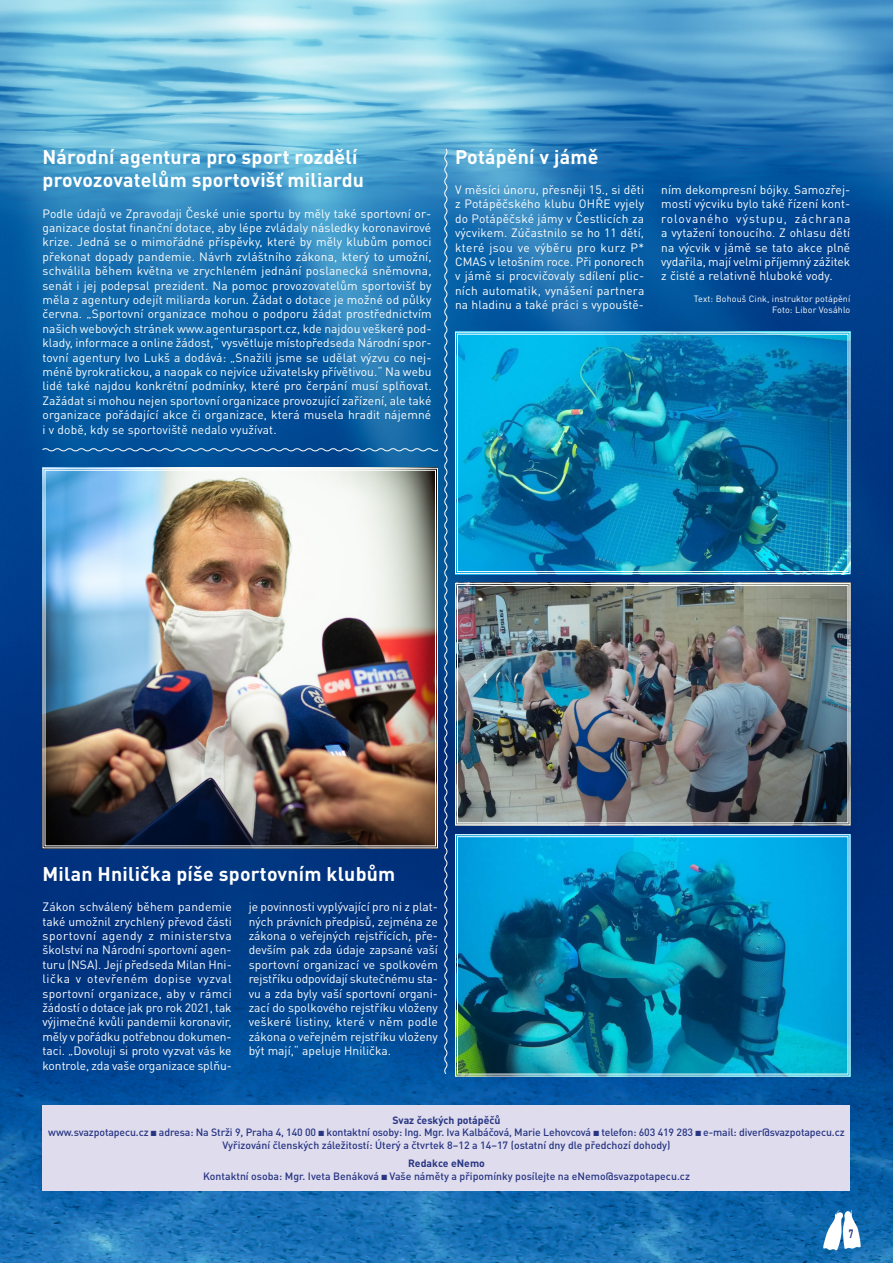
<style>
.page{position:relative;width:893px;height:1263px;background:#fff}
.page>*{position:absolute;margin:0;border:0;box-sizing:border-box;transform-origin:0 0}
.t1{font:700 19.5px/23.4px "DIN Pro";letter-spacing:.01em;color:#fff}
.t2{font:12px/14.4px "DIN Pro Regular 2";color:#fff;text-align:justify}
.t3{font:700 12px "DIN Pro";color:#283583;scale:.7 1}
.t4{font:500 10.5px/12.6px "DIN Pro";letter-spacing:-.01em;color:#283583;text-align:center}
.t5{font:9px/10.8px "DIN Pro Regular 2";letter-spacing:.01em;color:#fff;text-align:right}
.s1{font-weight:700}
</style>
<div class="page">
<img style="left:0;top:0;width:893px;height:1263px">
<svg style="left:823px;top:1209px;width:38px;height:41px"></svg>
<div style="left:43px;top:1106px;width:807px;height:85px;background:#dedced"></div>
<img style="left:454px;top:331px;width:397px;height:244px">
<div style="left:457px;top:334px;width:391px;height:238px;border:1px solid #fff"></div>
<img style="left:454px;top:582px;width:397px;height:244px">
<div style="left:457px;top:585px;width:391px;height:238px;border:1px solid #fff"></div>
<img style="left:454px;top:834px;width:397px;height:243px">
<div style="left:457px;top:836px;width:391px;height:238px;border:1px solid #fff"></div>
<svg style="left:41px;top:148px;width:407px;height:927px;background:#115b9f"></svg>
<img style="left:42px;top:467px;width:396px;height:382px">
<div style="left:45px;top:470px;width:391px;height:376px;border:1px solid #fff"></div>
<h1 class="t1" style="left:43px;top:144px;width:323px">Národní agentura pro sport rozdělí provozovatelům sportovišť miliardu</h1>
<p class="t2" style="left:43px;top:206px;width:391px">Podle údajů ve Zpravodaji České unie sportu by měly také sportovní or&shy;ganizace dostat finanční dotace, aby lépe zvládaly následky koronavirové krize. Jedná se o mimořádné příspěvky, které by měly klubům pomoci překonat dopady pandemie. Návrh zvláštního zákona, který to umožní, schválila během května ve zrychleném jednání poslanecká sněmovna, senát i jej podepsal prezident. Na pomoc provozovatelům sportovišť by měla z agentury odejít miliarda korun. Žádat o dotace je možné od půlky června. „Sportovní organizace mohou o podporu žádat prostřednictvím našich webových stránek www.agenturasport.cz, kde najdou veškeré pod&shy;klady, informace a online žádost,“ vysvětluje místopředseda Národní spor&shy;tovní agentury Ivo Lukš a dodává: „Snažili jsme se udělat výzvu co nej&shy;méně byrokratickou, a naopak co nejvíce uživatelsky přívětivou.“ Na webu lidé také najdou konkrétní podmínky, které pro čerpání musí splňovat.<br>Zažádat si mohou nejen sportovní organizace provozující zařízení, ale také organizace pořádající akce či organizace, která musela hradit nájemné i v době, kdy se sportoviště nedalo využívat.</p>
<h1 class="t1" style="left:455px;top:144px;width:145px">Potápění v jámě</h1>
<p class="t2" style="left:455px;top:182px;width:191px">V měsíci únoru, přesněji 15., si děti z Potápěčského klubu OHŘE vyjely do Potápěčské jámy v Čestlicích za výcvikem. Zúčastnilo se ho 11 dětí, které jsou ve výběru pro kurz P* CMAS v letošním roce. Při ponorech v jámě si procvičovaly sdílení plic&shy;ních automatik, vynášení partnera na hladinu a také práci s vypouště-</p>
<p class="t2" style="left:661px;top:182px;width:191px">ním dekompresní bójky. Samozřej&shy;mostí výcviku bylo také řízení kont&shy;rolovaného výstupu, záchrana a vytažení tonoucího. Z ohlasu dětí na výcvik v jámě se tato akce plně vydařila, mají velmi příjemný zážitek z čisté a relativně hluboké vody.</p>
<p class="t5" style="left:694px;top:293px;width:158px">Text: Bohouš Cink, instruktor potápění<br>Foto: Libor Vosáhlo</p>
<h1 class="t1" style="left:43px;top:862px;width:354px">Milan Hnilička píše sportovním klubům</h1>
<p class="t2" style="left:43px;top:899px;width:191px">Zákon schválený během pandemie také umožnil zrychlený převod části sportovní agendy z ministerstva školství na Národní sportovní agen&shy;turu (NSA). Její předseda Milan Hni&shy;lička v otevřeném dopise vyzval sportovní organizace, aby v rámci žádostí o dotace jak pro rok 2021, tak výjimečné kvůli pandemii koronavir, měly v pořádku potřebnou dokumen&shy;taci. „Dovoluji si proto vyzvat vás ke kontrole, zda vaše organizace splňu-</p>
<p class="t2" style="left:249px;top:899px;width:191px">je povinnosti vyplývající pro ni z plat&shy;ných právních předpisů, zejména ze zákona o veřejných rejstřících, pře&shy;devším pak zda údaje zapsané vaší sportovní organizací ve spolkovém rejstříku odpovídají skutečnému sta&shy;vu a zda byly vaší sportovní organi&shy;zací do spolkového rejstříku vloženy veškeré listiny, které v něm podle zákona o veřejném rejstříku vloženy být mají,“ apeluje Hnilička.</p>
<p class="t4" style="left:48px;top:1113px;width:798px"><span class="s1">Svaz českých potápěčů<br></span>www.svazpotapecu.cz ■ adresa: Na Strži 9, Praha 4, 140 00 ■ kontaktní osoby: Ing. Mgr. Iva Kalbáčová, Marie Lehovcová ■ telefon: 603 419 283 ■ e-mail: diver@svazpotapecu.cz<br>Vyřizování členských záležitostí: Úterý a čtvrtek 8–12 a 14–17 (ostatní dny dle předchozí dohody)</p>
<p class="t4" style="left:203px;top:1156px;width:488px"><span class="s1">Redakce eNemo<br></span>Kontaktní osoba: Mgr. Iveta Benáková ■ Vaše náměty a připomínky posílejte na eNemo@svazpotapecu.cz</p>
<p class="t3" style="left:849px;top:1225px;width:8px">7</p>
</div>
